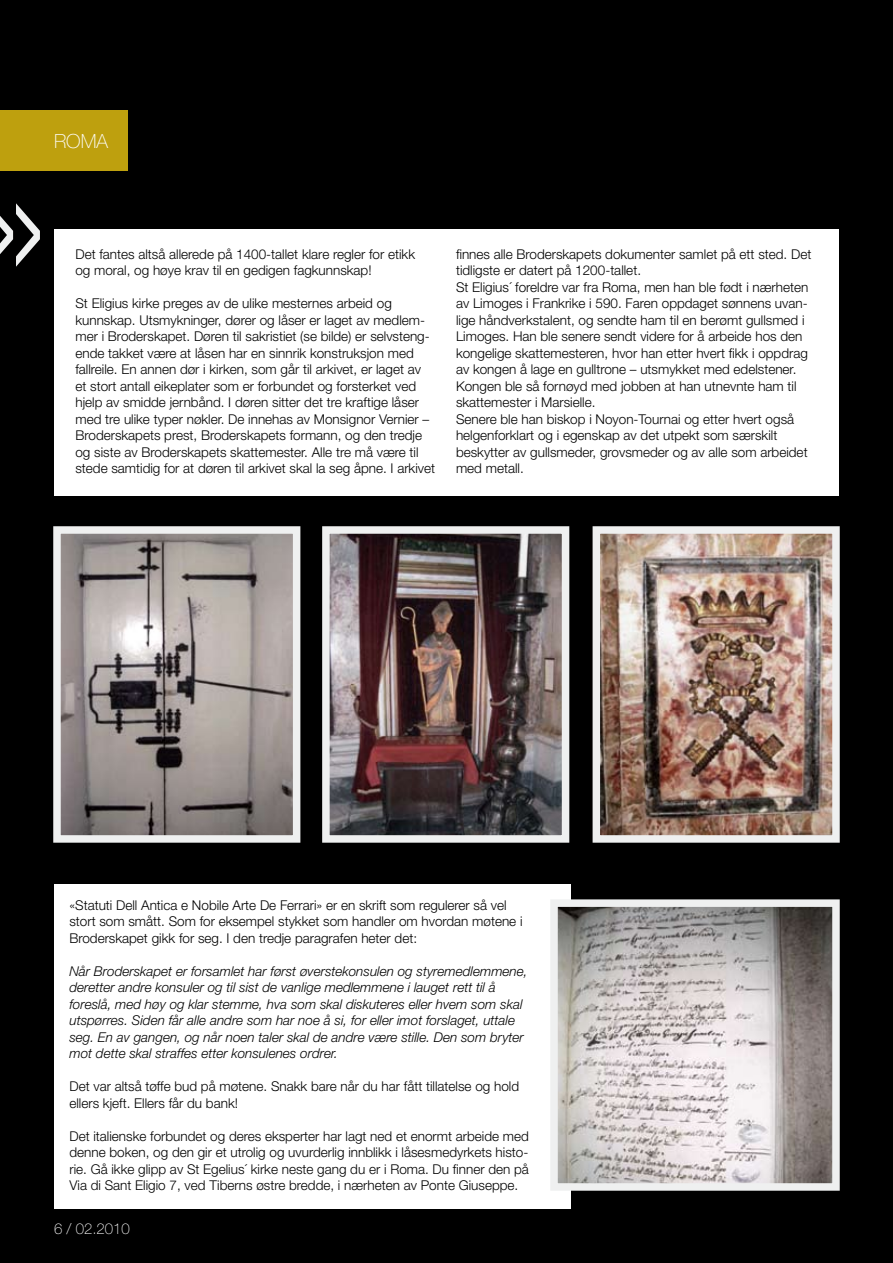
<style>
.page{position:relative;width:893px;height:1263px;background:#000}
.page>*{position:absolute;margin:0;border:0;box-sizing:border-box;transform-origin:0 0}
.t1{font:100 209.85px "Helvetica Neue";color:#eff0f0}
.t2{font:100 19.5px "Helvetica Neue";color:#fff}
.t3{font:100 15px "Helvetica Neue";color:#fff}
.t4{font:300 13.5px/16.5px "Helvetica Neue";color:#000}
.t5{font:italic 300 13.5px/16.5px "Helvetica Neue";color:#000}
</style>
<div class="page">
<img style="left:62px;top:535px;width:229px;height:299px">
<div style="left:53px;top:526px;width:247px;height:317px;border:8px solid #eff0f0"></div>
<img style="left:331px;top:535px;width:229px;height:299px">
<div style="left:322px;top:526px;width:247px;height:317px;border:8px solid #eff0f0"></div>
<img style="left:602px;top:535px;width:229px;height:299px">
<div style="left:593px;top:526px;width:247px;height:317px;border:8px solid #eff0f0"></div>
<div style="left:54px;top:884px;width:517px;height:325px;background:#fff"></div>
<img style="left:559px;top:908px;width:272px;height:274px">
<div style="left:550px;top:899px;width:290px;height:292px;border:8px solid #eff0f0"></div>
<div style="left:54px;top:230px;width:785px;height:266px;background:#fff"></div>
<div style="left:0;top:111px;width:128px;height:60px;background:#bea00e"></div>
<h2 class="t2" style="left:54px;top:130px;width:41px">ROMA</h2>
<h1 class="t1" style="left:-28px;top:98px;width:83px">»</h1>
<p class="t4" style="left:75px;top:245px;width:341px">Det fantes altså allerede på 1400-tallet klare regler for etikk og moral, og høye krav til en gedigen fagkunnskap!</p>
<p class="t4" style="left:75px;top:295px;width:361px">St Eligius kirke preges av de ulike mesternes arbeid og kunnskap. Utsmykninger, dører og låser er laget av medlem&shy;mer i Broderskapet. Døren til sakristiet (se bilde) er selvsteng&shy;ende takket være at låsen har en sinnrik konstruksjon med fallreile. En annen dør i kirken, som går til arkivet, er laget av et stort antall eikeplater som er forbundet og forsterket ved hjelp av smidde jernbånd. I døren sitter det tre kraftige låser med tre ulike typer nøkler. De innehas av Monsignor Vernier – Broderskapets prest, Broderskapets formann, og den tredje og siste av Broderskapets skattemester. Alle tre må være til stede samtidig for at døren til arkivet skal la seg åpne. I arkivet</p>
<p class="t4" style="left:456px;top:245px;width:357px">finnes alle Broderskapets dokumenter samlet på ett sted. Det tidligste er datert på 1200-tallet.<br>St Eligius´ foreldre var fra Roma, men han ble født i nærheten av Limoges i Frankrike i 590. Faren oppdaget sønnens uvan&shy;lige håndverkstalent, og sendte ham til en berømt gullsmed i Limoges. Han ble senere sendt videre for å arbeide hos den kongelige skattemesteren, hvor han etter hvert fikk i oppdrag av kongen å lage en gulltrone – utsmykket med edelstener.<br>Kongen ble så fornøyd med jobben at han utnevnte ham til skattemester i Marsielle.<br>Senere ble han biskop i Noyon-Tournai og etter hvert også helgenforklart og i egenskap av det utpekt som særskilt beskytter av gullsmeder, grovsmeder og av alle som arbeidet med metall.</p>
<p class="t4" style="left:69px;top:896px;width:455px">«Statuti Dell Antica e Nobile Arte De Ferrari» er en skrift som regulerer så vel stort som smått. Som for eksempel stykket som handler om hvordan møtene i<br>Broderskapet gikk for seg. I den tredje paragrafen heter det:</p>
<p class="t5" style="left:69px;top:963px;width:460px">Når Broderskapet er forsamlet har først øverstekonsulen og styremedlemmene, deretter andre konsuler og til sist de vanlige medlemmene i lauget rett til å foreslå, med høy og klar stemme, hva som skal diskuteres eller hvem som skal utspørres. Siden får alle andre som har noe å si, for eller imot forslaget, uttale seg. En av gangen, og når noen taler skal de andre være stille. Den som bryter mot dette skal straffes etter konsulenes ordrer.</p>
<p class="t4" style="left:69px;top:1078px;width:451px">Det var altså tøffe bud på møtene. Snakk bare når du har fått tillatelse og hold ellers kjeft. Ellers får du bank!</p>
<p class="t4" style="left:69px;top:1127px;width:461px;text-align:justify">Det italienske forbundet og deres eksperter har lagt ned et enormt arbeide med denne boken, og den gir et utrolig og uvurderlig innblikk i låsesmedyrkets histo&shy;rie. Gå ikke glipp av St Egelius´ kirke neste gang du er i Roma. Du finner den på Via di Sant Eligio 7, ved Tiberns østre bredde, i nærheten av Ponte Giuseppe.</p>
<p class="t3" style="left:54px;top:1220px;width:77px">6 / 02.2010</p>
</div>
